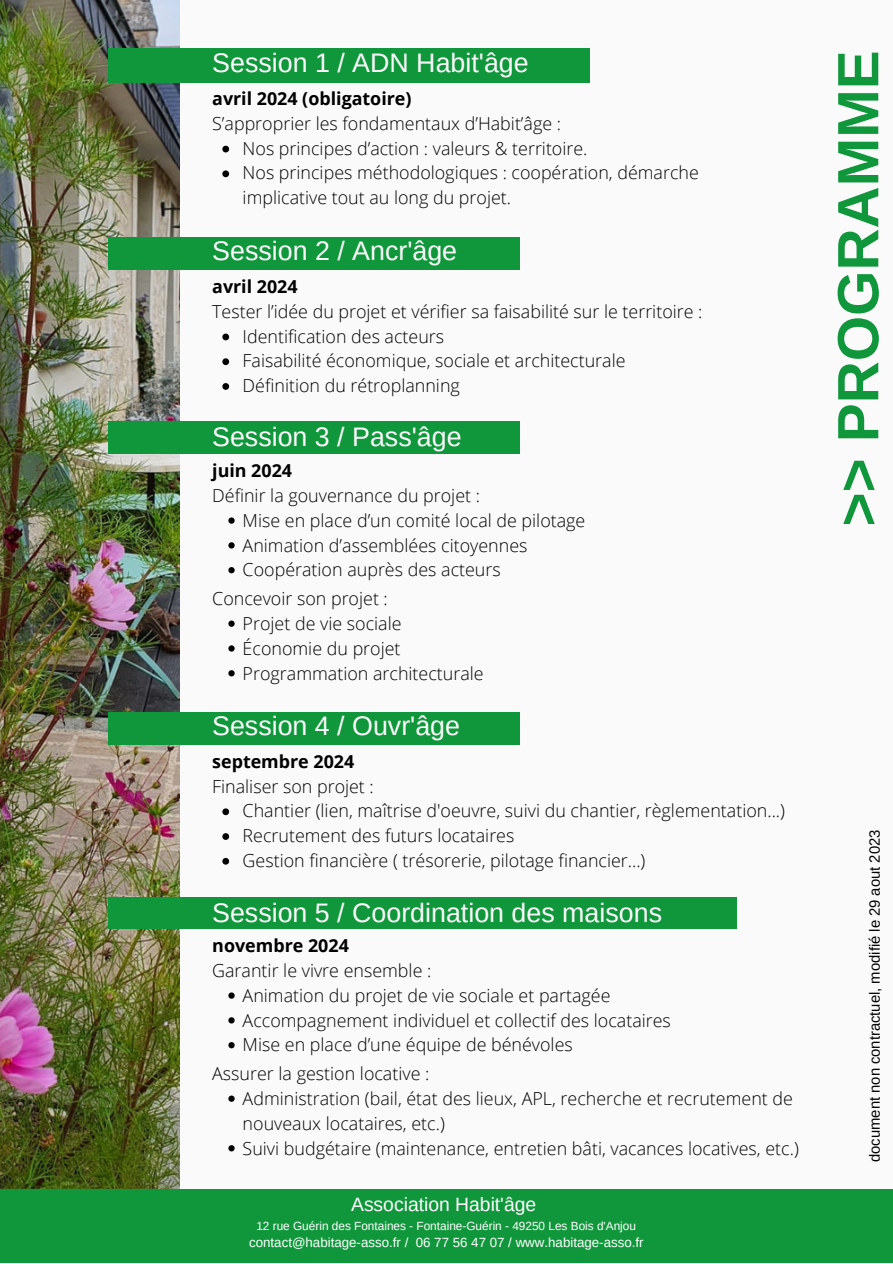
<style>
.page{position:relative;width:893px;height:1264px;background:#fff}
.page>*{position:absolute;margin:0;border:0;box-sizing:border-box;transform-origin:0 0}
.t1{font:700 58.2px "Arimo";color:#10973b}
.t2{font:26.85px "Arimo";color:#fafafa}
.t3{font:22.35px "Arimo";color:#fff}
.t4{font:19.35px "Arimo";color:#fff}
.t5{font:300 17.85px/24.8px "Open Sans";color:#000}
.t6{font:700 17.85px "Open Sans";color:#000}
.t7{font:14.85px "Arimo";color:#000}
.t8{font:13.35px "Arimo";color:#fff}
.t9{font:11.85px "Arimo";color:#fff}
</style>
<div class="page">
<div style="left:0;top:0;width:892px;height:1262px;background:#fafafa"></div>
<img style="left:0;top:0;width:180px;height:1189px">
<div style="left:108px;top:48px;width:481px;height:34px;background:#10973b"></div>
<svg style="left:222px;top:146px;width:7px;height:6px"></svg>
<svg style="left:222px;top:170px;width:7px;height:7px"></svg>
<div style="left:108px;top:237px;width:411px;height:33px;background:#10973b"></div>
<svg style="left:222px;top:333px;width:7px;height:7px"></svg>
<svg style="left:222px;top:358px;width:7px;height:7px"></svg>
<svg style="left:222px;top:383px;width:7px;height:7px"></svg>
<div style="left:108px;top:421px;width:411px;height:33px;background:#10973b"></div>
<svg style="left:228px;top:517px;width:7px;height:6px"></svg>
<svg style="left:228px;top:542px;width:7px;height:6px"></svg>
<svg style="left:228px;top:567px;width:7px;height:6px"></svg>
<svg style="left:228px;top:620px;width:7px;height:7px"></svg>
<svg style="left:228px;top:645px;width:7px;height:6px"></svg>
<svg style="left:228px;top:670px;width:7px;height:6px"></svg>
<div style="left:108px;top:712px;width:411px;height:33px;background:#10973b"></div>
<svg style="left:222px;top:808px;width:7px;height:7px"></svg>
<svg style="left:222px;top:833px;width:7px;height:6px"></svg>
<svg style="left:222px;top:857px;width:7px;height:7px"></svg>
<div style="left:108px;top:897px;width:628px;height:32px;background:#10973b"></div>
<svg style="left:228px;top:992px;width:7px;height:6px"></svg>
<svg style="left:228px;top:1017px;width:7px;height:6px"></svg>
<svg style="left:228px;top:1042px;width:7px;height:6px"></svg>
<svg style="left:228px;top:1095px;width:7px;height:6px"></svg>
<svg style="left:228px;top:1145px;width:7px;height:6px"></svg>
<div style="left:0;top:1189px;width:892px;height:73px;background:#10973b"></div>
<p class="t2" style="left:212px;top:48px;width:318px">Session 1 / ADN Habit'âge</p>
<p class="t6" style="left:212px;top:86px;width:201px">avril 2024 (obligatoire)</p>
<p class="t5" style="left:212px;top:111px;width:350px">S’approprier les fondamentaux d’Habit’âge :</p>
<p class="t5" style="left:243px;top:135px;width:346px">Nos principes d’action : valeurs &amp; territoire.</p>
<p class="t5" style="left:243px;top:160px;width:457px">Nos principes méthodologiques : coopération, démarche implicative tout au long du projet.</p>
<p class="t2" style="left:212px;top:236px;width:246px">Session 2 / Ancr'âge</p>
<p class="t6" style="left:212px;top:274px;width:87px">avril 2024</p>
<p class="t5" style="left:212px;top:298px;width:491px">Tester l’idée du projet et vérifier sa faisabilité sur le territoire :</p>
<p class="t5" style="left:243px;top:323px;width:203px">Identification des acteurs</p>
<p class="t5" style="left:243px;top:348px;width:384px">Faisabilité économique, sociale et architecturale</p>
<p class="t5" style="left:243px;top:373px;width:219px">Définition du rétroplanning</p>
<p class="t2" style="left:212px;top:421px;width:251px">Session 3 / Pass'âge</p>
<p class="t6" style="left:212px;top:458px;width:81px">juin 2024</p>
<p class="t5" style="left:212px;top:482px;width:269px">Définir la gouvernance du projet :</p>
<p class="t5" style="left:243px;top:507px;width:344px">Mise en place d’un comité local de pilotage</p>
<p class="t5" style="left:243px;top:532px;width:286px">Animation d’assemblées citoyennes</p>
<p class="t5" style="left:243px;top:557px;width:259px">Coopération auprès des acteurs</p>
<p class="t5" style="left:243px;top:610px;width:160px">Projet de vie sociale</p>
<p class="t5" style="left:243px;top:635px;width:159px">Économie du projet</p>
<p class="t5" style="left:243px;top:660px;width:242px">Programmation architecturale</p>
<p class="t5" style="left:212px;top:586px;width:177px">Concevoir son projet :</p>
<p class="t2" style="left:212px;top:711px;width:249px">Session 4 / Ouvr'âge</p>
<p class="t6" style="left:212px;top:748px;width:143px">septembre 2024</p>
<p class="t5" style="left:212px;top:773px;width:163px">Finaliser son projet :</p>
<p class="t5" style="left:243px;top:798px;width:544px">Chantier (lien, maîtrise d'oeuvre, suivi du chantier, règlementation...)</p>
<p class="t5" style="left:243px;top:822px;width:273px">Recrutement des futurs locataires</p>
<p class="t5" style="left:243px;top:847px;width:404px">Gestion financière ( trésorerie, pilotage financier...)</p>
<p class="t2" style="left:212px;top:897px;width:451px">Session 5 / Coordination des maisons</p>
<p class="t6" style="left:212px;top:933px;width:138px">novembre 2024</p>
<p class="t5" style="left:212px;top:957px;width:220px">Garantir le vivre ensemble :</p>
<p class="t5" style="left:243px;top:982px;width:369px">Animation du projet de vie sociale et partagée</p>
<p class="t5" style="left:243px;top:1007px;width:430px">Accompagnement individuel et collectif des locataires</p>
<p class="t5" style="left:243px;top:1032px;width:331px">Mise en place d’une équipe de bénévoles</p>
<p class="t5" style="left:243px;top:1085px;width:551px">Administration (bail, état des lieux, APL, recherche et recrutement de nouveaux locataires, etc.)</p>
<p class="t5" style="left:243px;top:1135px;width:557px">Suivi budgétaire (maintenance, entretien bâti, vacances locatives, etc.)</p>
<p class="t5" style="left:212px;top:1060px;width:219px">Assurer la gestion locative :</p>
<p class="t3" style="left:336px;top:1189px;width:215px">Association Habit'âge</p>
<p class="t8" style="left:232px;top:1219px;width:429px">12 rue Guérin des Fontaines - Fontaine-Guérin - 49250 Les Bois d'Anjou</p>
<p class="t8" style="left:310px;top:1237px;width:274px">contact@habitage-asso.com / 06 77 56 47 07</p>
<p class="t4" style="left:351px;top:1193px;width:186px">Association Habit'âge</p>
<p class="t9" style="left:256px;top:1219px;width:381px">12 rue Guérin des Fontaines - Fontaine-Guérin - 49250 Les Bois d'Anjou</p>
<p class="t8" style="left:249px;top:1234px;width:396px">contact@habitage-asso.fr / 06 77 56 47 07 / www.habitage-asso.fr</p>
<p class="t1" style="left:825px;top:526px;width:477px;rotate:-90deg">&gt;&gt; PROGRAMME</p>
<p class="t7" style="left:866px;top:1161px;width:334px;rotate:-90deg">document non contractuel, modifié le 29 aout 2023</p>
</div>
